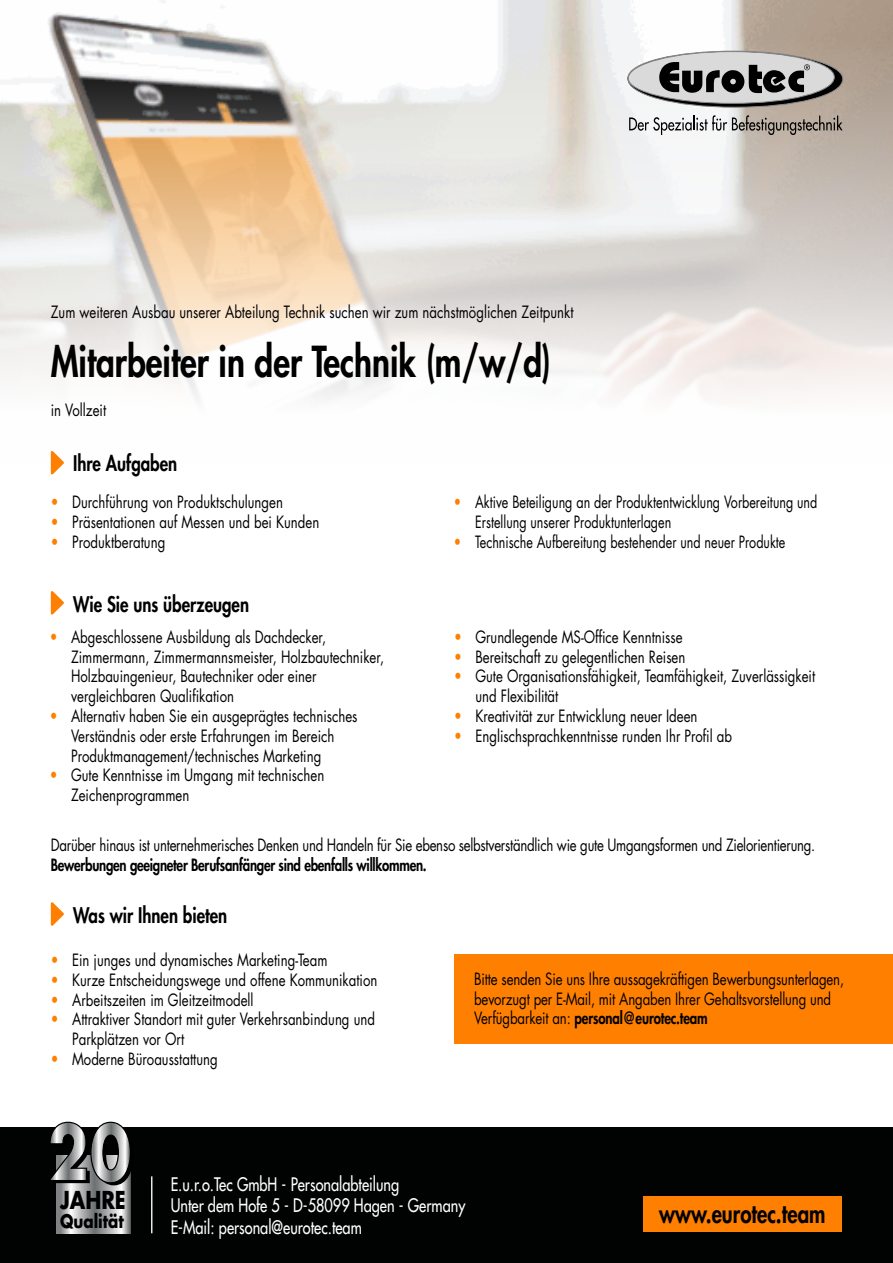
<style>
.page{position:relative;width:893px;height:1263px;background:#fff}
.page>*{position:absolute;margin:0;border:0;box-sizing:border-box;transform-origin:0 0}
.t1{font:800 41.55px "Futura Std";color:#000;scale:.8 1}
.t2{font:800 25.5px "Futura Std";color:#000;scale:.8 1}
.t3{font:700 24px "Futura Std";color:#000;scale:.83 1}
.t4{font:800 21px "Futura Std";color:#000;scale:.8 1}
.t5{font:500 18.15px/21.3px "Futura Std";color:#fff;scale:.8 1}
.t6{font:700 18.15px "Futura Std";color:#000;scale:.83 1}
.t7{font:16.5px/19.8px "Futura Std";color:#000;scale:.8 1}
.t8{font:16.5px/19.8px "Futura Std";color:#000;scale:.76 1}
.t9{font:16.5px "Futura Std";letter-spacing:-.02em;color:#000;scale:.8 1}
.t10{font:800 16.5px "Futura Std";letter-spacing:-.02em;color:#000;scale:.8 1}
.s1{color:#ff8000}
.s2{font-weight:800}
</style>
<div class="page">
<div style="left:454px;top:954px;width:439px;height:90px;background:#ff8000"></div>
<div style="left:0;top:1128px;width:893px;height:135px;background:#010202"></div>
<img style="left:0;top:0;width:893px;height:463px">
<hr style="left:151px;top:1176px;width:1px;height:57px;background:#fff">
<div style="left:643px;top:1196px;width:199px;height:36px;background:#ff8000"></div>
<svg style="left:56px;top:1185px;width:74px;height:48px;background:#b0b1b2"></svg>
<svg style="left:48px;top:1122px;width:86px;height:63px"></svg>
<svg style="left:51px;top:451px;width:13px;height:23px"></svg>
<svg style="left:51px;top:591px;width:13px;height:23px"></svg>
<svg style="left:51px;top:902px;width:13px;height:24px"></svg>
<svg style="left:627px;top:51px;width:216px;height:56px"></svg>
<div style="left:628px;top:52px;width:206px;height:51px;background:#dadada;border-radius:50%"></div>
<div style="left:627px;top:51px;width:216px;height:57px;border:1px solid #878787;border-radius:50%"></div>
<svg style="left:659px;top:62px;width:151px;height:32px"></svg>
<svg style="left:629px;top:115px;width:214px;height:20px"></svg>
<p class="t7" style="left:51px;top:302px;width:655px">Zum weiteren Ausbau unserer Abteilung Technik suchen wir zum nächstmöglichen Zeitpunkt</p>
<h1 class="t1" style="left:51px;top:336px;width:627px">Mitarbeiter in der Technik (m/w/d)</h1>
<p class="t7" style="left:51px;top:400px;width:71px">in Vollzeit</p>
<p class="t4" style="left:73px;top:450px;width:132px">Ihre Aufgaben</p>
<p class="t7" style="left:51px;top:492px;width:292px"><span class="s1">•</span> Durchführung von Produktschulungen</p>
<p class="t7" style="left:51px;top:512px;width:337px"><span class="s1">•</span> Präsentationen auf Messen und bei Kunden</p>
<p class="t7" style="left:51px;top:532px;width:145px"><span class="s1">•</span> Produktberatung</p>
<p class="t4" style="left:73px;top:590px;width:221px">Wie Sie uns überzeugen</p>
<p class="t8" style="left:475px;top:492px;width:452px;text-indent:-21px"><span class="s1">•</span> Aktive Beteiligung an der Produktentwicklung Vorbereitung und<br>Erstellung unserer Produktunterlagen</p>
<p class="t8" style="left:454px;top:532px;width:438px"><span class="s1">•</span> Technische Aufbereitung bestehender und neuer Produkte</p>
<p class="t7" style="left:454px;top:627px;width:287px"><span class="s1">•</span> Grundlegende MS-Office Kenntnisse</p>
<p class="t7" style="left:454px;top:647px;width:291px"><span class="s1">•</span> Bereitschaft zu gelegentlichen Reisen</p>
<p class="t7" style="left:475px;top:667px;width:426px;text-indent:-21px"><span class="s1">•</span> Gute Organisationsfähigkeit, Teamfähigkeit, Zuverlässigkeit und Flexibilität</p>
<p class="t7" style="left:454px;top:706px;width:306px"><span class="s1">•</span> Kreativität zur Entwicklung neuer Ideen</p>
<p class="t7" style="left:454px;top:726px;width:349px"><span class="s1">•</span> Englischsprachkenntnisse runden Ihr Profil ab</p>
<p class="t7" style="left:71px;top:627px;width:393px;text-indent:-21px"><span class="s1">•</span> Abgeschlossene Ausbildung als Dachdecker, Zimmermann, Zimmermannsmeister, Holzbautechniker, Holzbauingenieur, Bautechniker oder einer vergleichbaren Qualifikation</p>
<p class="t7" style="left:71px;top:706px;width:360px;text-indent:-21px"><span class="s1">•</span> Alternativ haben Sie ein ausgeprägtes technisches<br>Verständnis oder erste Erfahrungen im Bereich<br>Produktmanagement/technisches Marketing</p>
<p class="t7" style="left:71px;top:766px;width:318px;text-indent:-21px"><span class="s1">•</span> Gute Kenntnisse im Umgang mit technischen<br>Zeichenprogrammen</p>
<p class="t9" style="left:51px;top:834px;width:957px">Darüber hinaus ist unternehmerisches Denken und Handeln für Sie ebenso selbstverständlich wie gute Umgangsformen und Zielorientierung.</p>
<p class="t10" style="left:51px;top:854px;width:471px">Bewerbungen geeigneter Berufsanfänger sind ebenfalls willkommen.</p>
<p class="t4" style="left:73px;top:902px;width:194px">Was wir Ihnen bieten</p>
<p class="t7" style="left:51px;top:950px;width:347px"><span class="s1">•</span> Ein junges und dynamisches Marketing-Team</p>
<p class="t7" style="left:51px;top:970px;width:410px"><span class="s1">•</span> Kurze Entscheidungswege und offene Kommunikation</p>
<p class="t7" style="left:51px;top:990px;width:255px"><span class="s1">•</span> Arbeitszeiten im Gleitzeitmodell</p>
<p class="t7" style="left:72px;top:1010px;width:380px;text-indent:-21px"><span class="s1">•</span> Attraktiver Standort mit guter Verkehrsanbindung und<br>Parkplätzen vor Ort</p>
<p class="t7" style="left:51px;top:1049px;width:210px"><span class="s1">•</span> Moderne Büroausstattung</p>
<p class="t7" style="left:474px;top:970px;width:464px">Bitte senden Sie uns Ihre aussagekräftigen Bewerbungsunterlagen, bevorzugt per E-Mail, mit Angaben Ihrer Gehaltsvorstellung und<br>Verfügbarkeit an: <span class="s2">personal@eurotec.team</span></p>
<h3 class="t3" style="left:60px;top:1184px;width:81px">JAHRE</h3>
<p class="t6" style="left:60px;top:1209px;width:79px">Qualität</p>
<p class="t5" style="left:171px;top:1174px;width:370px">E.u.r.o.Tec GmbH - Personalabteilung<br>Unter dem Hofe 5 - D-58099 Hagen - Germany<br>E-Mail: personal@eurotec.team</p>
<h2 class="t2" style="left:659px;top:1197px;width:210px">www.eurotec.team</h2>
</div>
